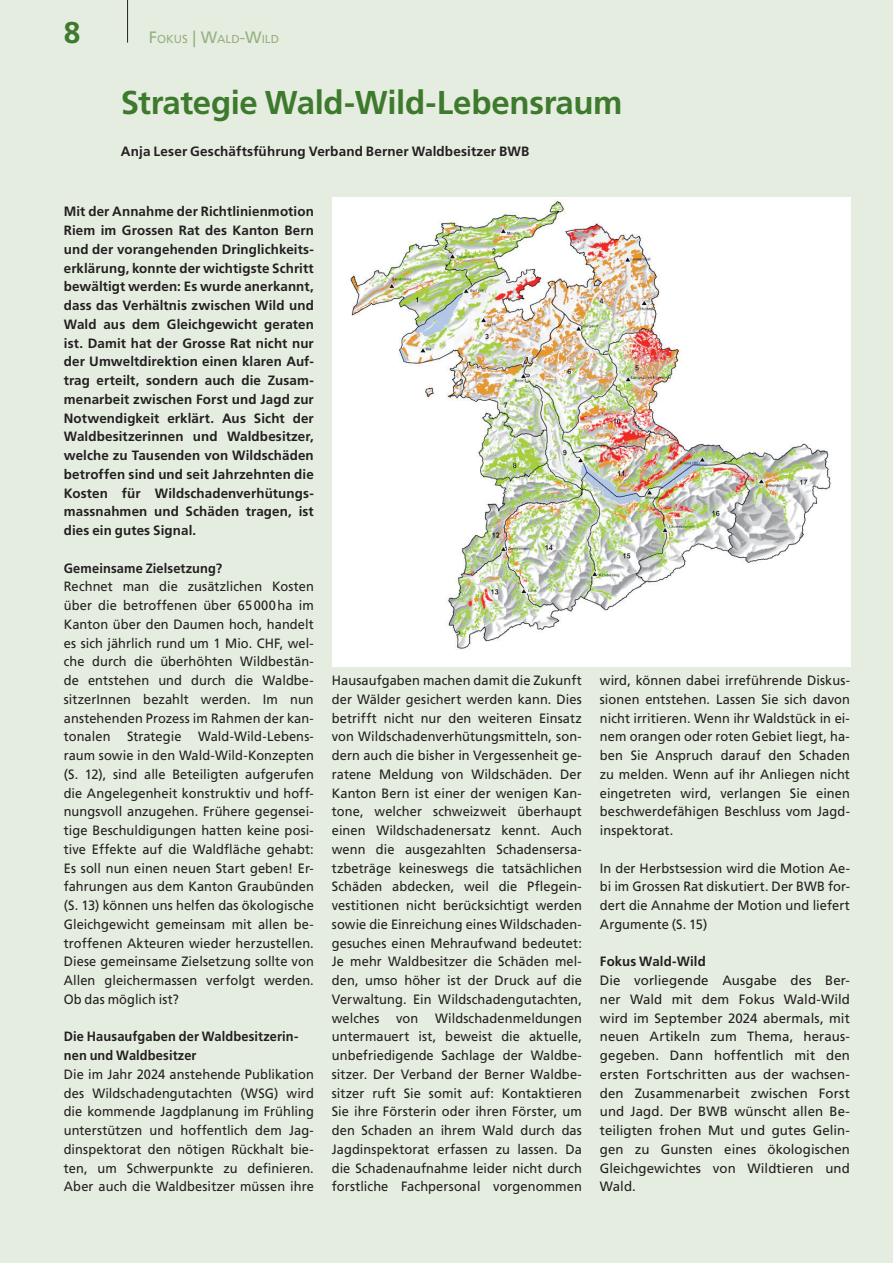
<style>
.page{position:relative;width:893px;height:1263px;background:#e5ede0}
.page>*{position:absolute;margin:0;border:0;box-sizing:border-box;transform-origin:0 0}
.t1{font:700 33px "Frutiger LT Std";letter-spacing:-.01em;color:#3e7a2d}
.t2{font:700 30px "Frutiger LT Std";color:#3e7a2d}
.t3{font:13.5px/18.8px "Frutiger LT Com";letter-spacing:.005em;color:#231f20;text-align:justify;scale:.95 1}
.t4{font:700 13.5px/18.8px "Frutiger LT Std";letter-spacing:.01em;color:#231f20;text-align:justify}
.t5{font:13.5px/18.8px "Frutiger LT Com";letter-spacing:.005em;color:#231f20;text-align:justify}
.t6{font:700 13.5px/18.8px "Frutiger LT Std";letter-spacing:.01em;color:#231f20;scale:.95 1}
.t7{font:11.55px "Frutiger LT Com";color:#96b081}
.s1{font-size:16.5px}
</style>
<div class="page">
<hr style="left:127px;top:0;width:1px;height:43px;background:#231f20">
<div style="left:332px;top:198px;width:518px;height:469px;background:#fff"></div>
<img style="left:350px;top:200px;width:481px;height:450px">
<h2 class="t2" style="left:64px;top:14px;width:18px">8</h2>
<p class="t7" style="left:149px;top:32px;width:132px"><span class="s1">F</span>OKUS <span class="s1">| W</span>ALD<span class="s1">-W</span>ILD</p>
<h1 class="t1" style="left:121px;top:83px;width:503px">Strategie Wald-Wild-Lebensraum</h1>
<p class="t4" style="left:121px;top:141px;width:410px">Anja Leser Geschäftsführung Verband Berner Waldbesitzer BWB</p>
<p class="t4" style="left:64px;top:202px;width:252px">Mit der Annahme der Richtlinienmotion Riem im Grossen Rat des Kanton Bern und der vorangehenden Dringlichkeits&shy;erklärung, konnte der wichtigste Schritt bewältigt werden: Es wurde anerkannt, dass das Verhältnis zwischen Wild und Wald aus dem Gleichgewicht geraten ist. Damit hat der Grosse Rat nicht nur der Umweltdirektion einen klaren Auf&shy;trag erteilt, sondern auch die Zusam&shy;menarbeit zwischen Forst und Jagd zur Notwendigkeit erklärt. Aus Sicht der Waldbesitzerinnen und Waldbesitzer, welche zu Tausenden von Wildschäden betroffen sind und seit Jahrzehnten die Kosten für Wildschadenverhütungs&shy;massnahmen und Schäden tragen, ist dies ein gutes Signal.</p>
<p class="t6" style="left:64px;top:559px;width:168px">Gemeinsame Zielsetzung?</p>
<p class="t3" style="left:64px;top:577px;width:265px">Rechnet man die zusätzlichen Kosten über die betroffenen über 65000ha im Kanton über den Daumen hoch, handelt es sich jährlich rund um 1 Mio. CHF, wel&shy;che durch die überhöhten Wildbestän&shy;de entstehen und durch die Waldbe&shy;sitzerInnen bezahlt werden. Im nun anstehenden Prozess im Rahmen der kan&shy;tonalen Strategie Wald-Wild-Lebens&shy;raum sowie in den Wald-Wild-Konzepten (S. 12), sind alle Beteiligten aufgerufen die Angelegenheit konstruktiv und hoff&shy;nungsvoll anzugehen. Frühere gegensei&shy;tige Beschuldigungen hatten keine posi&shy;tive Effekte auf die Waldfläche gehabt:<br>Es soll nun einen neuen Start geben! Er&shy;fahrungen aus dem Kanton Graubünden (S. 13) können uns helfen das ökologische Gleichgewicht gemeinsam mit allen be&shy;troffenen Akteuren wieder herzustellen.<br>Diese gemeinsame Zielsetzung sollte von Allen gleichermassen verfolgt werden.<br>Ob das möglich ist?</p>
<p class="t6" style="left:64px;top:1027px;width:248px">Die Hausaufgaben der Waldbesitzerin&shy;nen und Waldbesitzer</p>
<p class="t3" style="left:64px;top:1065px;width:265px">Die im Jahr 2024 anstehende Publikation des Wildschadengutachten (WSG) wird die kommende Jagdplanung im Frühling unterstützen und hoffentlich dem Jag&shy;dinspektorat den nötigen Rückhalt bie&shy;ten, um Schwerpunkte zu definieren.<br>Aber auch die Waldbesitzer müssen ihre</p>
<p class="t3" style="left:332px;top:671px;width:265px">Hausaufgaben machen damit die Zukunft der Wälder gesichert werden kann. Dies betrifft nicht nur den weiteren Einsatz von Wildschadenverhütungsmitteln, son&shy;dern auch die bisher in Vergessenheit ge&shy;ratene Meldung von Wildschäden. Der Kanton Bern ist einer der wenigen Kan&shy;tone, welcher schweizweit überhaupt einen Wildschadenersatz kennt. Auch wenn die ausgezahlten Schadensersa&shy;tzbeträge keineswegs die tatsächlichen Schäden abdecken, weil die Pflegein&shy;vestitionen nicht berücksichtigt werden sowie die Einreichung eines Wildschaden&shy;gesuches einen Mehraufwand bedeutet:<br>Je mehr Waldbesitzer die Schäden mel&shy;den, umso höher ist der Druck auf die Verwaltung. Ein Wildschadengutachten, welches von Wildschadenmeldungen untermauert ist, beweist die aktuelle, unbefriedigende Sachlage der Waldbe&shy;sitzer. Der Verband der Berner Waldbe&shy;sitzer ruft Sie somit auf: Kontaktieren Sie ihre Försterin oder ihren Förster, um den Schaden an ihrem Wald durch das Jagdinspektorat erfassen zu lassen. Da die Schadenaufnahme leider nicht durch forstliche Fachpersonal vorgenommen</p>
<p class="t3" style="left:600px;top:671px;width:265px">wird, können dabei irreführende Diskus&shy;sionen entstehen. Lassen Sie sich davon nicht irritieren. Wenn ihr Waldstück in ei&shy;nem orangen oder roten Gebiet liegt, ha&shy;ben Sie Anspruch darauf den Schaden zu melden. Wenn auf ihr Anliegen nicht eingetreten wird, verlangen Sie einen beschwerdefähigen Beschluss vom Jagd&shy;inspektorat.</p>
<p class="t3" style="left:600px;top:859px;width:265px">In der Herbstsession wird die Motion Ae&shy;bi im Grossen Rat diskutiert. Der BWB for&shy;dert die Annahme der Motion und liefert Argumente (S. 15)</p>
<p class="t4" style="left:600px;top:952px;width:107px">Fokus Wald-Wild</p>
<p class="t5" style="left:600px;top:971px;width:252px">Die vorliegende Ausgabe des Ber&shy;ner Wald mit dem Fokus Wald-Wild wird im September 2024 abermals, mit neuen Artikeln zum Thema, heraus&shy;gegeben. Dann hoffentlich mit den ersten Fortschritten aus der wachsen&shy;den Zusammenarbeit zwischen Forst und Jagd. Der BWB wünscht allen Be&shy;teiligten frohen Mut und gutes Gelin&shy;gen zu Gunsten eines ökologischen Gleichgewichtes von Wildtieren und Wald.</p>
</div>
